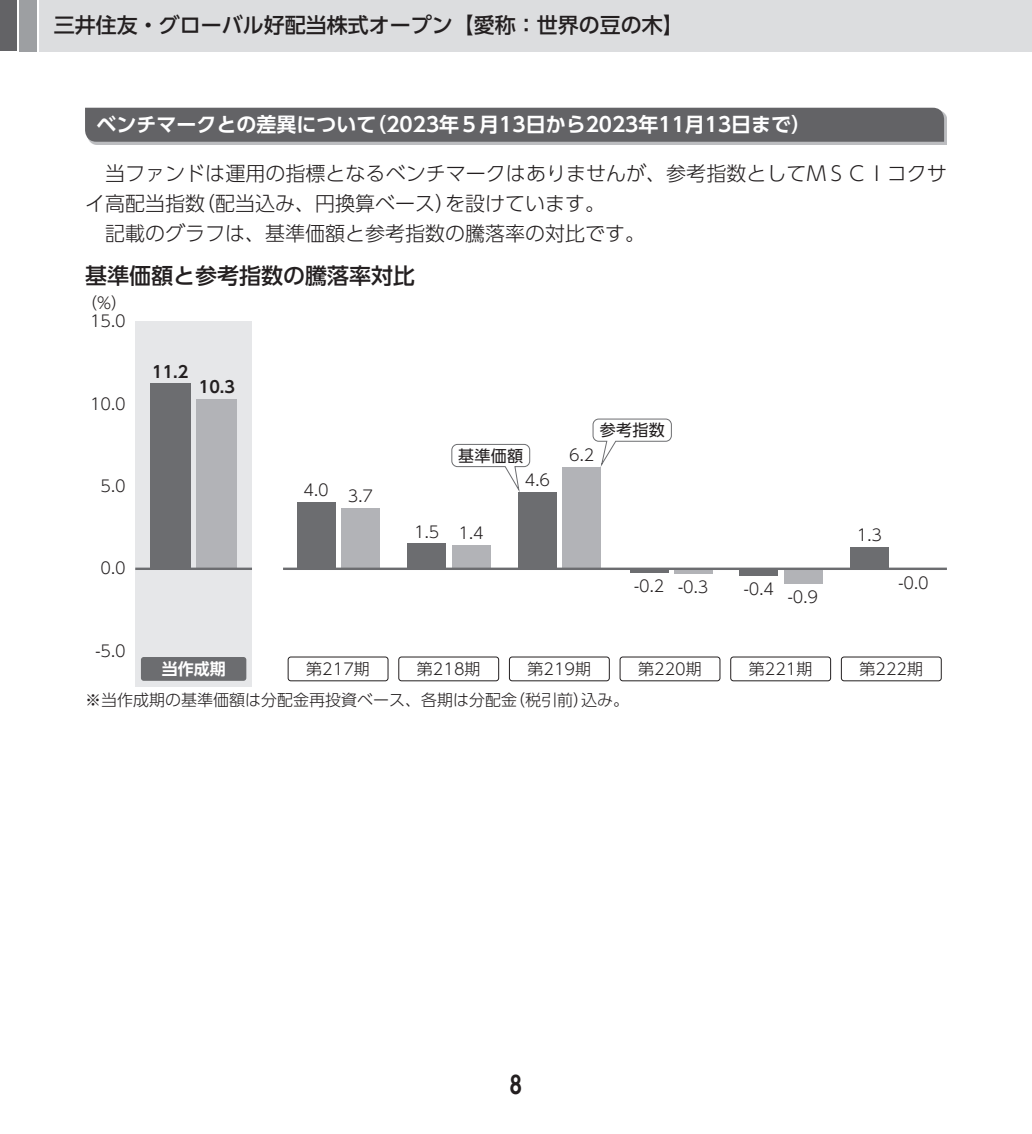
<style>
.page{position:relative;width:1032px;height:1134px;background:#fff}
.page>*{position:absolute;margin:0;border:0;box-sizing:border-box;transform-origin:0 0}
.t1{font:700 24px "UD Shin Go Pro De";color:#231f20}
.t2{font:500 22px "UD Shin Go Pro";color:#231f20}
.t3{font:500 21px "UD Shin Go Pro";color:#231f20}
.t4{font:300 20px/30px "UD Shin Go Pro";color:#231f20}
.t5{font:700 20px "UD Shin Go Pro De";color:#fff}
.t6{font:700 16.2px "UD Shin Go Pro De";color:#231f20}
.t7{font:700 16.2px "UD Shin Go Pro De";color:#fff}
.t8{font:300 16px "UD Shin Go Pro";color:#231f20}
.t9{font:16px "UD Shin Go Pro";letter-spacing:.02em;color:#231f20}
</style>
<div class="page">
<div style="left:0;top:0;width:17px;height:51px;background:#636366"></div>
<div style="left:20px;top:0;width:17px;height:51px;background:#9d9fa2"></div>
<div style="left:40px;top:0;width:992px;height:51px;background:#dcdddf"></div>
<div style="left:88px;top:110px;width:859px;height:35px;background:#bcbdc0"></div>
<div style="left:85px;top:108px;width:859px;height:34px;background:#636366"></div>
<div style="left:135px;top:321px;width:117px;height:365px;background:#e6e7e9"></div>
<div style="left:141px;top:657px;width:105px;height:24px;background:#6c6d70;border-radius:3px"></div>
<div style="left:288px;top:657px;width:100px;height:24px;border:1px solid #231f20;border-radius:3px"></div>
<div style="left:398px;top:657px;width:101px;height:24px;border:1px solid #231f20;border-radius:3px"></div>
<div style="left:509px;top:657px;width:101px;height:24px;border:1px solid #231f20;border-radius:3px"></div>
<div style="left:620px;top:657px;width:100px;height:24px;border:1px solid #231f20;border-radius:3px"></div>
<div style="left:730px;top:657px;width:101px;height:24px;border:1px solid #231f20;border-radius:3px"></div>
<div style="left:841px;top:657px;width:100px;height:24px;border:1px solid #231f20;border-radius:3px"></div>
<div style="left:150px;top:384px;width:41px;height:185px;background:#6c6d70"></div>
<div style="left:297px;top:502px;width:38px;height:67px;background:#6c6d70"></div>
<div style="left:408px;top:544px;width:38px;height:25px;background:#6c6d70"></div>
<hr style="left:630px;top:569px;width:38px;height:3px;background:#6c6d70">
<div style="left:341px;top:508px;width:39px;height:61px;background:#b2b3b7"></div>
<div style="left:197px;top:399px;width:40px;height:170px;background:#b2b3b7"></div>
<hr style="left:674px;top:569px;width:39px;height:4px;background:#b2b3b7">
<hr style="left:135px;top:568px;width:117px;height:2px;background:#6c6d70">
<div style="left:850px;top:548px;width:39px;height:21px;background:#6c6d70"></div>
<div style="left:739px;top:569px;width:39px;height:6px;background:#6c6d70"></div>
<div style="left:784px;top:569px;width:38px;height:14px;background:#b2b3b7"></div>
<div style="left:518px;top:493px;width:39px;height:76px;background:#6c6d70"></div>
<div style="left:562px;top:467px;width:39px;height:102px;background:#b2b3b7"></div>
<div style="left:452px;top:545px;width:38px;height:24px;background:#b2b3b7"></div>
<svg style="left:451px;top:443px;width:80px;height:50px"></svg>
<svg style="left:592px;top:418px;width:80px;height:49px"></svg>
<hr style="left:283px;top:568px;width:664px;height:2px;background:#6c6d70">
<h3 class="t3" style="left:54px;top:8px;width:632px">三井住友・グローバル好配当株式オープン【愛称：世界の豆の木】</h3>
<p class="t5" style="left:96px;top:108px;width:716px">ベンチマークとの差異について（2023年５月13日から2023年11月13日まで）</p>
<p class="t4" style="left:85px;top:158px;width:863px">　当ファンドは運用の指標となるベンチマークはありませんが、参考指数としてＭＳＣＩコクサイ高配当指数（配当込み、円換算ベース）を設けています。<br>　記載のグラフは、基準価額と参考指数の騰落率の対比です。</p>
<h2 class="t2" style="left:85px;top:258px;width:331px">基準価額と参考指数の騰落率対比</h2>
<p class="t8" style="left:81px;top:290px;width:48px">（％）</p>
<p class="t8" style="left:90px;top:308px;width:37px">15.0</p>
<p class="t8" style="left:90px;top:390px;width:37px">10.0</p>
<p class="t8" style="left:101px;top:473px;width:27px">5.0</p>
<p class="t8" style="left:101px;top:555px;width:27px">0.0</p>
<p class="t8" style="left:96px;top:638px;width:32px">-5.0</p>
<p class="t6" style="left:152px;top:358px;width:38px">11.2</p>
<p class="t6" style="left:199px;top:374px;width:38px">10.3</p>
<p class="t8" style="left:304px;top:480px;width:71px">4.0 3.7</p>
<p class="t9" style="left:458px;top:443px;width:66px">基準価額</p>
<p class="t8" style="left:414px;top:519px;width:71px">1.5 1.4</p>
<p class="t8" style="left:525px;top:467px;width:27px">4.6</p>
<p class="t9" style="left:600px;top:417px;width:66px">参考指数</p>
<p class="t8" style="left:569px;top:442px;width:27px">6.2</p>
<p class="t8" style="left:634px;top:573px;width:76px">-0.2 -0.3</p>
<p class="t8" style="left:744px;top:576px;width:32px">-0.4</p>
<p class="t8" style="left:788px;top:584px;width:32px">-0.9</p>
<p class="t8" style="left:857px;top:522px;width:27px">1.3</p>
<p class="t8" style="left:898px;top:570px;width:32px">-0.0</p>
<p class="t7" style="left:162px;top:655px;width:65px">当作成期</p>
<p class="t8" style="left:306px;top:656px;width:65px">第217期</p>
<p class="t8" style="left:417px;top:656px;width:65px">第218期</p>
<p class="t8" style="left:527px;top:656px;width:65px">第219期</p>
<p class="t8" style="left:638px;top:656px;width:65px">第220期</p>
<p class="t8" style="left:749px;top:656px;width:65px">第221期</p>
<p class="t8" style="left:859px;top:656px;width:65px">第222期</p>
<p class="t8" style="left:85px;top:687px;width:546px">※当作成期の基準価額は分配金再投資ベース、各期は分配金（税引前）込み。</p>
<h1 class="t1" style="left:510px;top:1065px;width:14px">8</h1>
</div>
